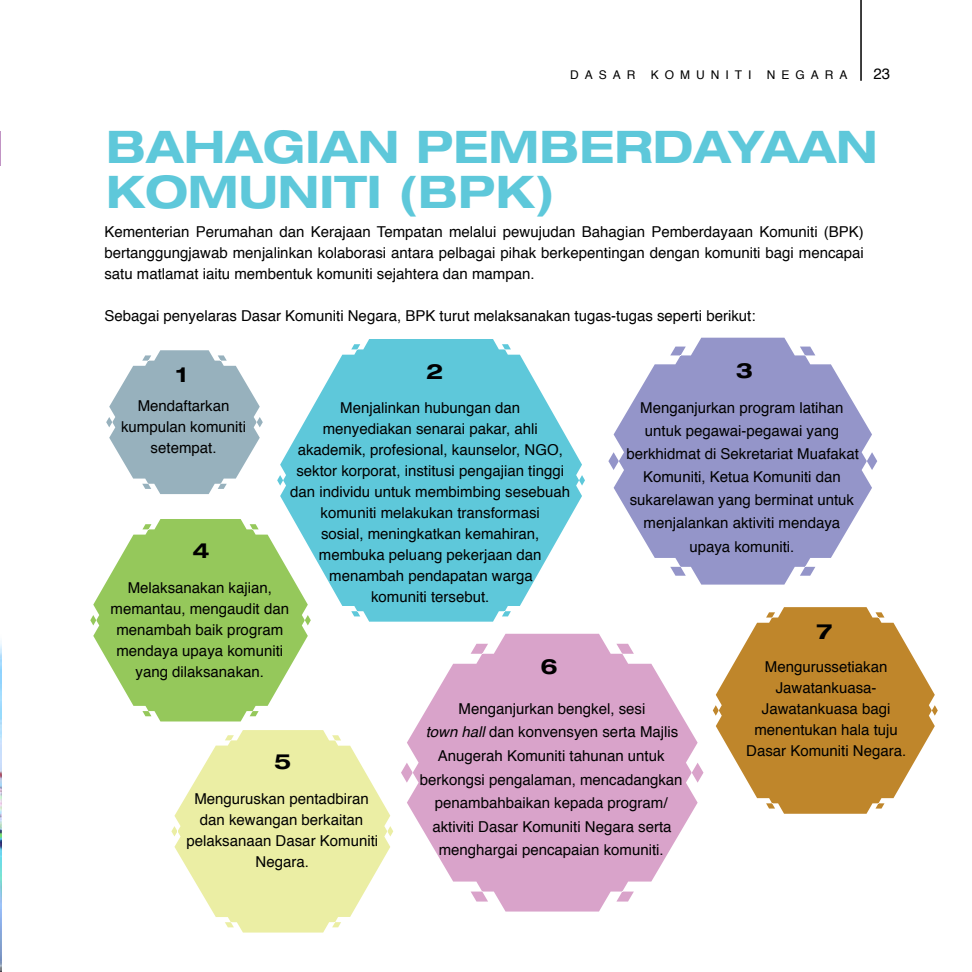
<style>
.page{position:relative;width:972px;height:972px;background:#fff}
.page>*{position:absolute;margin:0;border:0;box-sizing:border-box;transform-origin:0 0}
.t1{font:700 expanded 45px/45px "Helvetica Neue";color:#5ec8da}
.t2{font:700 expanded 21px "Helvetica Neue";color:#000}
.t3{font:15px/21px "Helvetica";color:#000;text-align:center}
.t4{font:12px "Helvetica";letter-spacing:.5em;color:#000}
.s1{font-style:italic}
</style>
<div class="page">
<hr style="left:860px;top:0;width:2px;height:81px;background:#000">
<hr style="left:0;top:131px;width:1px;height:34px;background:#c194c4">
<img style="left:0;top:641px;width:2px;height:331px">
<svg style="left:106px;top:350px;width:157px;height:144px"></svg>
<svg style="left:713px;top:607px;width:225px;height:207px;fill:#bf862b"></svg>
<svg style="left:90px;top:519px;width:220px;height:202px;fill:#95c85b"></svg>
<svg style="left:171px;top:730px;width:222px;height:203px;fill:#ebeea4"></svg>
<svg style="left:277px;top:339px;width:308px;height:283px;fill:#5ec8da"></svg>
<svg style="left:608px;top:338px;width:269px;height:247px;fill:#9495c9"></svg>
<svg style="left:401px;top:634px;width:303px;height:278px;fill:#d9a3ca"></svg>
<p class="t4" style="left:570px;top:65px;width:67px">DASAR</p>
<p class="t4" style="left:651px;top:65px;width:102px">KOMUNITI</p>
<p class="t4" style="left:767px;top:65px;width:82px">NEGARA</p>
<p class="t3" style="left:873px;top:64px;width:18px">23</p>
<h1 class="t1" style="left:106px;top:124px;width:773px">BAHAGIAN PEMBERDAYAAN<br>KOMUNITI (BPK)</h1>
<p class="t3" style="left:104px;top:221px;width:761px;text-align:justify">Kementerian Perumahan dan Kerajaan Tempatan melalui pewujudan Bahagian Pemberdayaan Komuniti (BPK) bertanggungjawab menjalinkan kolaborasi antara pelbagai pihak berkepentingan dengan komuniti bagi mencapai satu matlamat iaitu membentuk komuniti sejahtera dan mampan.</p>
<p class="t3" style="left:104px;top:305px;width:653px">Sebagai penyelaras Dasar Komuniti Negara, BPK turut melaksanakan tugas-tugas seperti berikut:</p>
<h2 class="t2" style="left:176px;top:361px;width:13px">1</h2>
<h2 class="t2" style="left:426px;top:358px;width:19px">2</h2>
<h2 class="t2" style="left:736px;top:357px;width:19px">3</h2>
<p class="t3" style="left:121px;top:396px;width:127px">Mendaftarkan kumpulan komuniti setempat.</p>
<p class="t3" style="left:626px;top:397px;width:234px;line-height:23.1px">Menganjurkan program latihan untuk pegawai-pegawai yang berkhidmat di Sekretariat Muafakat<br>Komuniti, Ketua Komuniti dan sukarelawan yang berminat untuk menjalankan aktiviti mendaya upaya komuniti.</p>
<p class="t3" style="left:290px;top:398px;width:282px">Menjalinkan hubungan dan<br>menyediakan senarai pakar, ahli akademik, profesional, kaunselor, NGO, sektor korporat, institusi pengajian tinggi dan individu untuk membimbing sesebuah komuniti melakukan transformasi<br>sosial, meningkatkan kemahiran, membuka peluang pekerjaan dan menambah pendapatan warga<br>komuniti tersebut.</p>
<h2 class="t2" style="left:192px;top:537px;width:19px">4</h2>
<p class="t3" style="left:111px;top:578px;width:180px">Melaksanakan kajian, memantau, mengaudit dan menambah baik program mendaya upaya komuniti yang dilaksanakan.</p>
<h2 class="t2" style="left:816px;top:619px;width:17px">7</h2>
<h2 class="t2" style="left:540px;top:653px;width:19px">6</h2>
<p class="t3" style="left:746px;top:656px;width:162px">Mengurussetiakan<br>Jawatankuasa-<br>Jawatankuasa bagi menentukan hala tuju<br>Dasar Komuniti Negara.</p>
<p class="t3" style="left:420px;top:697px;width:264px;line-height:23.7px">Menganjurkan bengkel, sesi<br><span class="s1">town hall</span> dan konvensyen serta Majlis Anugerah Komuniti tahunan untuk berkongsi pengalaman, mencadangkan penambahbaikan kepada program/ aktiviti Dasar Komuniti Negara serta menghargai pencapaian komuniti.</p>
<h2 class="t2" style="left:274px;top:748px;width:19px">5</h2>
<p class="t3" style="left:186px;top:789px;width:193px">Menguruskan pentadbiran dan kewangan berkaitan pelaksanaan Dasar Komuniti<br>Negara.</p>
</div>
